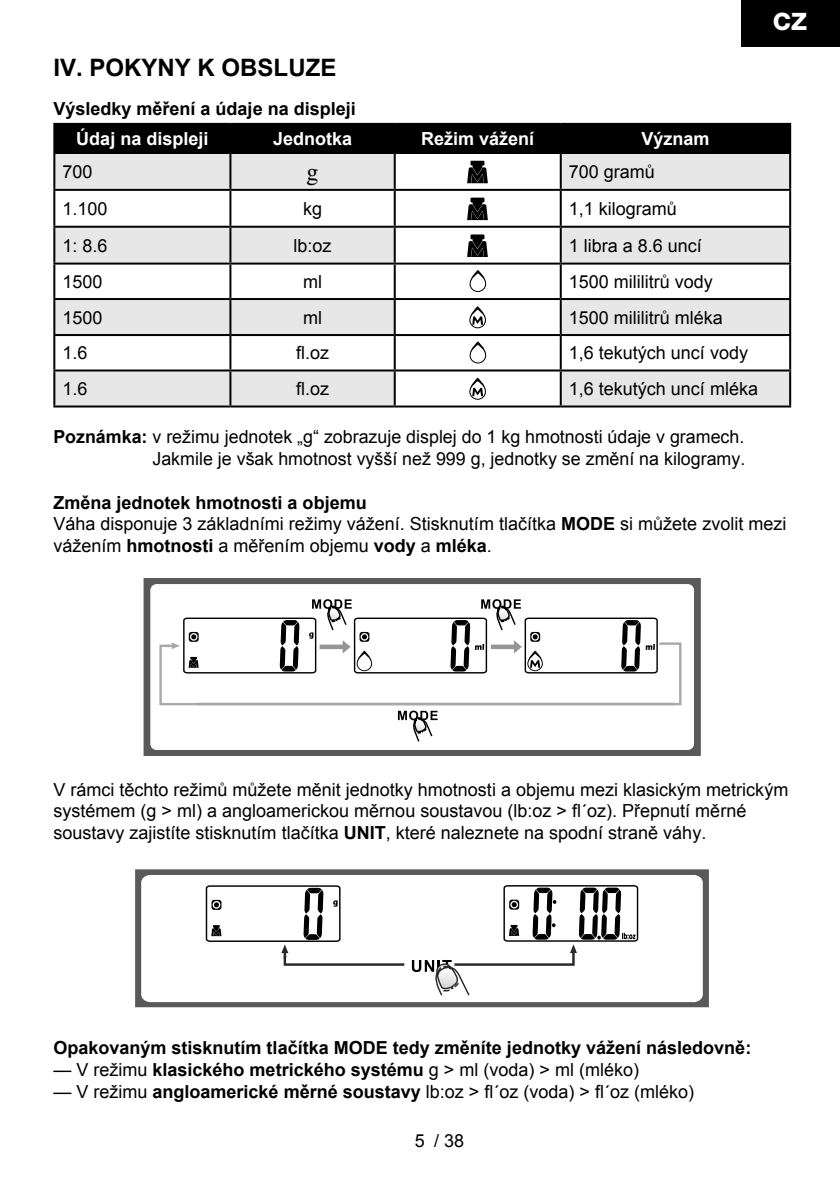
<style>
.page{position:relative;width:840px;height:1191px;background:#fff}
.page>*{position:absolute;margin:0;border:0;box-sizing:border-box;transform-origin:0 0}
.t1{font:700 24px "Arial";color:#000}
.t2{font:800 24px "Helvetica Neue OT";color:#fff}
.t3{font:24px "Times";color:#000}
.t4{font:18px/21.4px "Arial";color:#000}
.t5{font:700 18px "Arial";color:#000}
.t6{font:700 18px "Arial";color:#fff}
.s1{font-weight:700}
</style>
<div class="page">
<div style="left:55px;top:125px;width:733px;height:27px;background:#000"></div>
<svg style="left:55px;top:154px;width:733px;height:251px"></svg>
<hr style="left:53px;top:123px;width:177px;height:2px;background:#000">
<hr style="left:53px;top:125px;width:2px;height:27px;background:#000">
<hr style="left:230px;top:123px;width:164px;height:2px;background:#000">
<hr style="left:229px;top:125px;width:2px;height:27px;background:#000">
<hr style="left:394px;top:123px;width:166px;height:2px;background:#000">
<hr style="left:393px;top:125px;width:2px;height:27px;background:#000">
<hr style="left:560px;top:123px;width:230px;height:2px;background:#000">
<hr style="left:559px;top:125px;width:2px;height:27px;background:#000">
<hr style="left:788px;top:125px;width:2px;height:27px;background:#000">
<hr style="left:53px;top:152px;width:177px;height:2px;background:#000">
<hr style="left:53px;top:154px;width:2px;height:35px;background:#000">
<hr style="left:230px;top:152px;width:164px;height:2px;background:#000">
<hr style="left:229px;top:154px;width:2px;height:35px;background:#000">
<hr style="left:394px;top:152px;width:166px;height:2px;background:#000">
<hr style="left:393px;top:154px;width:2px;height:35px;background:#000">
<hr style="left:560px;top:152px;width:230px;height:2px;background:#000">
<hr style="left:559px;top:154px;width:2px;height:35px;background:#000">
<hr style="left:788px;top:154px;width:2px;height:35px;background:#000">
<hr style="left:53px;top:189px;width:177px;height:2px;background:#000">
<hr style="left:53px;top:191px;width:2px;height:35px;background:#000">
<hr style="left:230px;top:189px;width:164px;height:2px;background:#000">
<hr style="left:229px;top:191px;width:2px;height:35px;background:#000">
<hr style="left:394px;top:189px;width:166px;height:2px;background:#000">
<hr style="left:393px;top:191px;width:2px;height:35px;background:#000">
<hr style="left:560px;top:189px;width:230px;height:2px;background:#000">
<hr style="left:559px;top:191px;width:2px;height:35px;background:#000">
<hr style="left:788px;top:191px;width:2px;height:35px;background:#000">
<hr style="left:53px;top:226px;width:177px;height:2px;background:#000">
<hr style="left:53px;top:228px;width:2px;height:34px;background:#000">
<hr style="left:230px;top:226px;width:164px;height:2px;background:#000">
<hr style="left:229px;top:228px;width:2px;height:34px;background:#000">
<hr style="left:394px;top:226px;width:166px;height:2px;background:#000">
<hr style="left:393px;top:228px;width:2px;height:34px;background:#000">
<hr style="left:560px;top:226px;width:230px;height:2px;background:#000">
<hr style="left:559px;top:228px;width:2px;height:34px;background:#000">
<hr style="left:788px;top:228px;width:2px;height:34px;background:#000">
<hr style="left:53px;top:262px;width:177px;height:2px;background:#000">
<hr style="left:53px;top:264px;width:2px;height:34px;background:#000">
<hr style="left:230px;top:262px;width:164px;height:2px;background:#000">
<hr style="left:229px;top:264px;width:2px;height:34px;background:#000">
<hr style="left:394px;top:262px;width:166px;height:2px;background:#000">
<hr style="left:393px;top:264px;width:2px;height:34px;background:#000">
<hr style="left:560px;top:262px;width:230px;height:2px;background:#000">
<hr style="left:559px;top:264px;width:2px;height:34px;background:#000">
<hr style="left:788px;top:264px;width:2px;height:34px;background:#000">
<hr style="left:53px;top:298px;width:177px;height:2px;background:#000">
<hr style="left:53px;top:300px;width:2px;height:34px;background:#000">
<hr style="left:230px;top:298px;width:164px;height:2px;background:#000">
<hr style="left:229px;top:300px;width:2px;height:34px;background:#000">
<hr style="left:394px;top:298px;width:166px;height:2px;background:#000">
<hr style="left:393px;top:300px;width:2px;height:34px;background:#000">
<hr style="left:560px;top:298px;width:230px;height:2px;background:#000">
<hr style="left:559px;top:300px;width:2px;height:34px;background:#000">
<hr style="left:788px;top:300px;width:2px;height:34px;background:#000">
<hr style="left:53px;top:334px;width:177px;height:2px;background:#000">
<hr style="left:53px;top:336px;width:2px;height:33px;background:#000">
<hr style="left:230px;top:334px;width:164px;height:2px;background:#000">
<hr style="left:229px;top:336px;width:2px;height:33px;background:#000">
<hr style="left:394px;top:334px;width:166px;height:2px;background:#000">
<hr style="left:393px;top:336px;width:2px;height:33px;background:#000">
<hr style="left:560px;top:334px;width:230px;height:2px;background:#000">
<hr style="left:559px;top:336px;width:2px;height:33px;background:#000">
<hr style="left:788px;top:336px;width:2px;height:33px;background:#000">
<hr style="left:53px;top:369px;width:177px;height:2px;background:#000">
<hr style="left:53px;top:371px;width:2px;height:34px;background:#000">
<hr style="left:230px;top:369px;width:164px;height:2px;background:#000">
<hr style="left:229px;top:371px;width:2px;height:34px;background:#000">
<hr style="left:394px;top:369px;width:166px;height:2px;background:#000">
<hr style="left:393px;top:371px;width:2px;height:34px;background:#000">
<hr style="left:560px;top:369px;width:230px;height:2px;background:#000">
<hr style="left:559px;top:371px;width:2px;height:34px;background:#000">
<hr style="left:788px;top:371px;width:2px;height:34px;background:#000">
<hr style="left:53px;top:405px;width:177px;height:2px;background:#000">
<hr style="left:230px;top:405px;width:164px;height:2px;background:#000">
<hr style="left:394px;top:405px;width:166px;height:2px;background:#000">
<hr style="left:560px;top:405px;width:230px;height:2px;background:#000">
<svg style="left:467px;top:161px;width:20px;height:22px"></svg>
<svg style="left:467px;top:198px;width:20px;height:22px"></svg>
<svg style="left:467px;top:234px;width:20px;height:23px"></svg>
<svg style="left:469px;top:270px;width:17px;height:22px"></svg>
<svg style="left:469px;top:306px;width:16px;height:22px"></svg>
<svg style="left:469px;top:341px;width:17px;height:22px"></svg>
<svg style="left:469px;top:378px;width:16px;height:22px"></svg>
<svg style="left:143px;top:578px;width:557px;height:178px"></svg>
<svg style="left:159px;top:599px;width:522px;height:144px"></svg>
<svg style="left:135px;top:869px;width:573px;height:138px"></svg>
<svg style="left:205px;top:884px;width:433px;height:113px"></svg>
<div style="left:740px;top:0;width:99px;height:47px;background:#000"></div>
<h1 class="t2" style="left:772px;top:8px;width:36px">CZ</h1>
<h1 class="t1" style="left:53px;top:51px;width:284px">IV. POKYNY K OBS LUZE</h1>
<p class="t5" style="left:53px;top:96px;width:304px">Výsledky měření a údaje na displeji</p>
<p class="t6" style="left:76px;top:126px;width:134px">Údaj na displeji</p>
<p class="t6" style="left:273px;top:126px;width:81px">Jednotka</p>
<p class="t6" style="left:421px;top:126px;width:115px">Režim vážení</p>
<p class="t6" style="left:641px;top:126px;width:70px">Význam</p>
<p class="t4" style="left:62px;top:161px;width:32px">700</p>
<h1 class="t3" style="left:306px;top:158px;width:13px">g</h1>
<p class="t4" style="left:568px;top:161px;width:88px">700 gramů</p>
<p class="t4" style="left:62px;top:198px;width:47px">1.100</p>
<p class="t4" style="left:303px;top:198px;width:21px">kg</p>
<p class="t4" style="left:568px;top:198px;width:110px">1,1 kilogramů</p>
<p class="t4" style="left:62px;top:234px;width:47px">1: 8.6</p>
<p class="t4" style="left:293px;top:234px;width:40px">lb:oz</p>
<p class="t4" style="left:568px;top:234px;width:135px">1 libra a 8.6 uncí</p>
<p class="t4" style="left:62px;top:271px;width:42px">1500</p>
<p class="t4" style="left:303px;top:271px;width:20px">ml</p>
<p class="t4" style="left:568px;top:271px;width:146px">1500 mililitrů vody</p>
<p class="t4" style="left:62px;top:306px;width:42px">1500</p>
<p class="t4" style="left:303px;top:306px;width:20px">ml</p>
<p class="t4" style="left:568px;top:306px;width:156px">1500 mililitrů mléka</p>
<p class="t4" style="left:62px;top:342px;width:27px">1.6</p>
<p class="t4" style="left:296px;top:342px;width:35px">fl.oz</p>
<p class="t4" style="left:568px;top:342px;width:181px">1,6 tekutých uncí vody</p>
<p class="t4" style="left:62px;top:378px;width:27px">1.6</p>
<p class="t4" style="left:296px;top:378px;width:35px">fl.oz</p>
<p class="t4" style="left:568px;top:378px;width:191px">1,6 tekutých uncí mléka</p>
<p class="t4" style="left:53px;top:425px;width:693px;line-height:22px;text-align:right"><span class="s1">Poznámka:</span> v režimu jednotek „g“ zobrazuje displej do 1 kg hmotnosti údaje v gramech.<br>Jakmile je však hmotnost vyšší než 999 g, jednotky se změní na kilogramy.</p>
<p class="t4" style="left:53px;top:492px;width:734px"><span class="s1">Změna jednotek hmotnosti a objemu<br></span>Váha disponuje 3 základními režimy vážení. Stisknutím tlačítka <span class="s1">MODE</span> si můžete zvolit mezi vážením <span class="s1">hmotnosti</span> a měřením objemu <span class="s1">vody</span> a <span class="s1">mléka</span>.</p>
<p class="t4" style="left:53px;top:778px;width:736px">V rámci těchto režimů můžete měnit jednotky hmotnosti a objemu mezi klasickým metrickým systémem (g &gt; ml) a angloamerickou měrnou soustavou (lb:oz &gt; fl´oz). Přepnutí měrné soustavy zajistíte stisknutím tlačítka <span class="s1">UNIT</span>, které naleznete na spodní straně váhy.</p>
<p class="t5" style="left:53px;top:1034px;width:699px">Opakovaným stisknutím tlačítka MODE tedy změníte jednotky vážení následovně:</p>
<p class="t4" style="left:53px;top:1058px;width:587px">— V režimu <span class="s1">klasického metrického systému</span> g &gt; ml (voda) &gt; ml (mléko)</p>
<p class="t4" style="left:53px;top:1080px;width:642px">— V režimu <span class="s1">angloamerické měrné soustavy</span> lb:oz &gt; fl´oz (voda) &gt; fl´oz (mléko)</p>
<p class="t4" style="left:415px;top:1130px;width:12px">5</p>
<p class="t4" style="left:434px;top:1130px;width:32px">/ 38</p>
</div>
